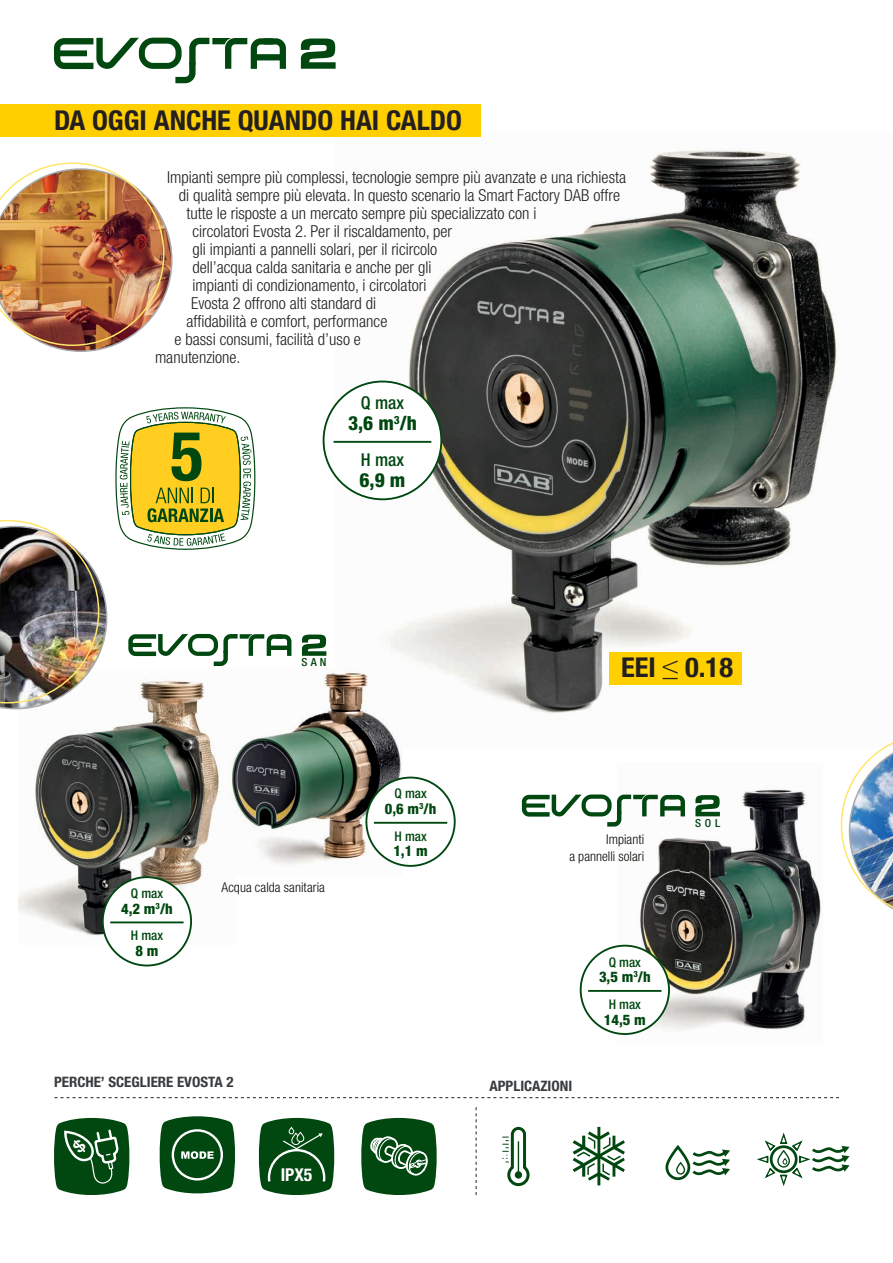
<style>
.page{position:relative;width:893px;height:1263px;background:#fff}
.page>*{position:absolute;margin:0;border:0;box-sizing:border-box;transform-origin:0 0}
.t1{font:700 condensed 27.3px "Helvetica Neue LT";color:#231f20;scale:1.04 1}
.t2{font:800 condensed 19.5px "Helvetica Neue LT";color:#004710}
.t3{font:500 condensed 17.7px "Helvetica Neue LT";color:#004710}
.t4{font:700 condensed 17.7px "Helvetica Neue LT";color:#fff}
.t5{font:300 condensed 16.5px "Helvetica Neue LT";color:#231f20}
.t6{font:800 condensed 14.7px "Helvetica Neue LT";color:#004710}
.t7{font:700 condensed 14.4px "Helvetica Neue LT";color:#383b3f;scale:1.04 1}
.t8{font:300 condensed 13.5px/16.5px "Helvetica Neue LT";letter-spacing:.005em;color:#0c0a06;text-align:right}
.t9{font:500 condensed 13.35px "Helvetica Neue LT";color:#004710}
.t10{font:500 condensed 11.1px "Helvetica Neue LT";letter-spacing:.3em;color:#004710;scale:1.04 1}
</style>
<div class="page">
<img style="left:617px;top:789px;width:206px;height:246px">
<img style="left:19px;top:678px;width:201px;height:267px">
<img style="left:336px;top:133px;width:501px;height:582px">
<div style="left:0;top:104px;width:480px;height:33px;background:#ffcf00"></div>
<img style="left:0;top:162px;width:173px;height:190px">
<svg style="left:54px;top:38px;width:232px;height:45px"></svg>
<svg style="left:301px;top:39px;width:35px;height:30px"></svg>
<img style="left:228px;top:668px;width:175px;height:199px">
<svg style="left:522px;top:794px;width:163px;height:32px"></svg>
<svg style="left:695px;top:795px;width:25px;height:21px"></svg>
<svg style="left:128px;top:634px;width:163px;height:32px"></svg>
<svg style="left:302px;top:634px;width:24px;height:22px"></svg>
<img style="left:0;top:520px;width:107px;height:189px">
<img style="left:841px;top:742px;width:52px;height:168px">
<div style="left:324px;top:381px;width:117px;height:118px;background:#fff;border-radius:50%"></div>
<div style="left:323px;top:381px;width:119px;height:119px;border:2px solid #004710;border-radius:50%"></div>
<hr style="left:334px;top:441px;width:97px;height:2px;background:#004710">
<div style="left:581px;top:946px;width:88px;height:88px;background:#fff;border-radius:50%"></div>
<div style="left:580px;top:945px;width:90px;height:90px;border:2px solid #004710;border-radius:50%"></div>
<hr style="left:588px;top:990px;width:73px;height:2px;background:#004710">
<div style="left:366px;top:777px;width:89px;height:89px;background:#fff;border-radius:50%"></div>
<div style="left:365px;top:777px;width:91px;height:90px;border:2px solid #004710;border-radius:50%"></div>
<hr style="left:374px;top:822px;width:73px;height:2px;background:#004710">
<div style="left:103px;top:877px;width:88px;height:88px;background:#fff;border-radius:50%"></div>
<div style="left:102px;top:876px;width:90px;height:90px;border:2px solid #004710;border-radius:50%"></div>
<hr style="left:110px;top:921px;width:74px;height:2px;background:#004710">
<div style="left:609px;top:652px;width:133px;height:32px;background:#ffcf00"></div>
<svg style="left:115px;top:407px;width:141px;height:143px"></svg>
<svg style="left:54px;top:1097px;width:795px;height:98px"></svg>
<h1 class="t1" style="left:54px;top:103px;width:394px">DA OGGI ANCHE QUANDO HAI CALDO</h1>
<p class="t5" style="left:167px;top:167px;width:461px">Impianti sempre più complessi, tecnologie sempre più avanzate e una richiesta</p>
<p class="t5" style="left:179px;top:185px;width:442px">di qualità sempre più elevata. In questo scenario la Smart Factory DAB offre</p>
<p class="t5" style="left:186px;top:203px;width:352px">tutte le risposte a un mercato sempre più specializzato con i</p>
<p class="t5" style="left:192px;top:221px;width:261px">circolatori Evosta 2. Per il riscaldamento, per</p>
<p class="t5" style="left:192px;top:239px;width:246px">gli impianti a pannelli solari, per il ricircolo</p>
<p class="t5" style="left:192px;top:257px;width:240px">dell’acqua calda sanitaria e anche per gli</p>
<p class="t5" style="left:192px;top:275px;width:235px">impianti di condizionamento, i circolatori</p>
<p class="t5" style="left:191px;top:293px;width:187px">Evosta 2 offrono alti standard di</p>
<p class="t5" style="left:186px;top:311px;width:202px">affidabilità e comfort, performance</p>
<p class="t5" style="left:174px;top:329px;width:188px">e bassi consumi, facilità d’uso e</p>
<p class="t5" style="left:155px;top:347px;width:87px">manutenzione.</p>
<p class="t3" style="left:361px;top:393px;width:45px">Q max</p>
<p class="t2" style="left:348px;top:411px;width:70px">3,6 m<sup>3</sup>/h</p>
<p class="t3" style="left:361px;top:449px;width:45px">H max</p>
<p class="t2" style="left:359px;top:468px;width:47px">6,9 m</p>
<p class="t10" style="left:301px;top:655px;width:26px">SAN</p>
<p class="t9" style="left:131px;top:885px;width:34px">Q max</p>
<p class="t6" style="left:121px;top:899px;width:53px">4,2 m<sup>3</sup>/h</p>
<p class="t9" style="left:131px;top:928px;width:34px">H max</p>
<p class="t6" style="left:135px;top:942px;width:25px">8 m</p>
<p class="t8" style="left:221px;top:878px;width:105px">Acqua calda sanitaria</p>
<p class="t7" style="left:54px;top:1073px;width:174px">PERCHE’ SCEGLIERE EVOSTA 2</p>
<p class="t4" style="left:281px;top:1164px;width:33px">IPX5</p>
<p class="t9" style="left:394px;top:786px;width:34px">Q max</p>
<p class="t6" style="left:385px;top:800px;width:53px">0,6 m<sup>3</sup>/h</p>
<p class="t9" style="left:394px;top:828px;width:34px">H max</p>
<p class="t6" style="left:393px;top:842px;width:36px">1,1 m</p>
<h1 class="t1" style="left:621px;top:651px;width:109px">EEI ≤ 0.18</h1>
<p class="t8" style="left:569px;top:831px;width:76px">Impianti<br>a pannelli solari</p>
<p class="t7" style="left:489px;top:1077px;width:81px">APPLICAZIONI</p>
<p class="t9" style="left:609px;top:954px;width:34px">Q max</p>
<p class="t6" style="left:599px;top:968px;width:53px">3,5 m<sup>3</sup>/h</p>
<p class="t9" style="left:609px;top:996px;width:34px">H max</p>
<p class="t6" style="left:604px;top:1010px;width:44px">14,5 m</p>
<p class="t10" style="left:695px;top:816px;width:26px">SOL</p>
</div>
